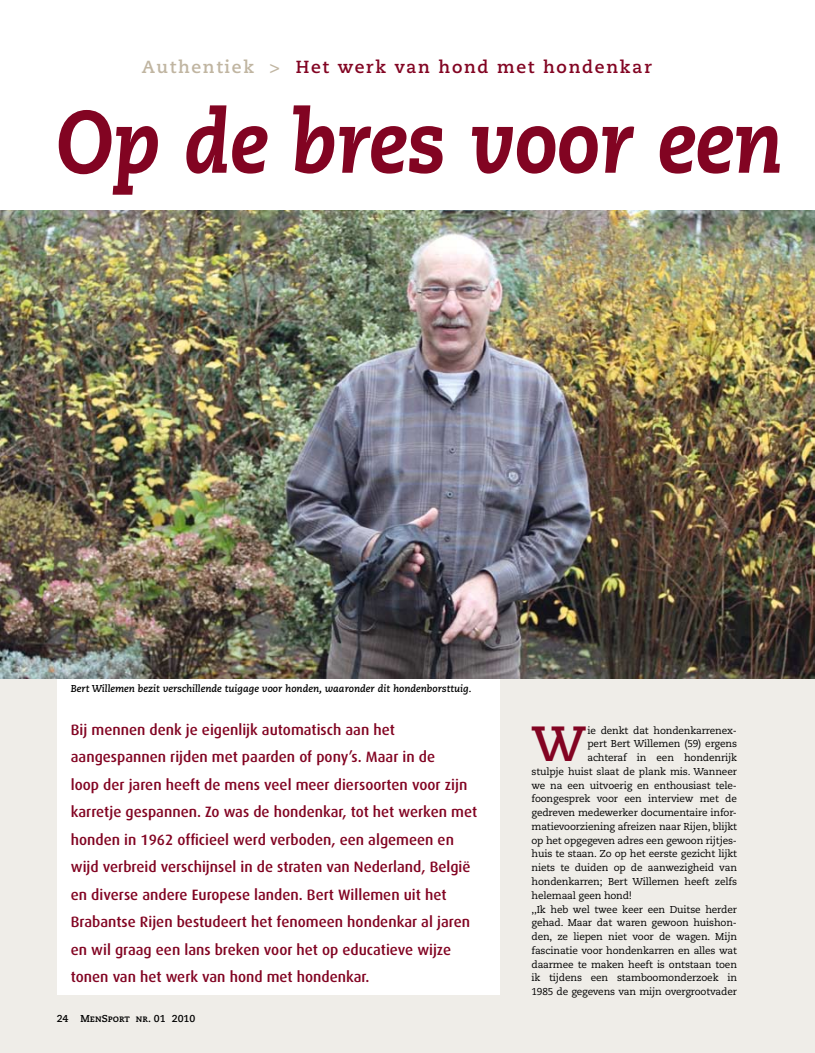
<style>
.page{position:relative;width:815px;height:1053px;background:#fff}
.page>*{position:absolute;margin:0;border:0;box-sizing:border-box;transform-origin:0 0}
.t1{font:italic 800 87.5px "Caecilia";color:#820422;scale:.9 1}
.t2{font:700 49.25px "Caecilia";color:#820422}
.t3{font:700 17.5px "Caecilia";letter-spacing:.1em;color:#820422}
.t4{font:500 15px/27.5px "Dax";color:#820422}
.t5{font:10px "Caecilia";letter-spacing:-.015em;color:#000}
.t6{font:italic 700 10px "Caecilia";color:#000}
.t7{font:10px "Caecilia Bold SC";color:#000}
.s1{color:#c0b5a1}
.s2{font-family:"Caecilia";font-weight:700}
</style>
<div class="page">
<div style="left:0;top:664px;width:815px;height:388px;background:#efede8"></div>
<div style="left:57px;top:675px;width:443px;height:319px;background:#fff"></div>
<img style="left:0;top:210px;width:815px;height:468px">
<h3 class="t3" style="left:142px;top:57px;width:511px"><span class="s1">Authentiek &gt;</span> Het werk van hond met hondenkar</h3>
<h1 class="t1" style="left:57px;top:90px;width:809px">Op de bres voor een</h1>
<p class="t6" style="left:71px;top:683px;width:402px">Bert Willemen bezit verschillende tuigage voor honden, waaronder dit hondenborsttuig.</p>
<p class="t4" style="left:71px;top:715px;width:408px">Bij mennen denk je eigenlijk automatisch aan het aangespannen rijden met paarden of pony’s. Maar in de<br>loop der jaren heeft de mens veel meer diersoorten voor zijn karretje gespannen. Zo was de hondenkar, tot het werken met honden in 1962 officieel werd verboden, een algemeen en wijd verbreid verschijnsel in de straten van Nederland, België en diverse andere Europese landen. Bert Willemen uit het Brabantse Rijen bestudeert het fenomeen hondenkar al jaren en wil graag een lans breken voor het op educatieve wijze tonen van het werk van hond met hondenkar.</p>
<p class="t7" style="left:57px;top:1012px;width:140px"><span class="s2">24</span> MenSport nr. <span class="s2">01 2010</span></p>
<h2 class="t2" style="left:531px;top:715px;width:56px">W</h2>
<p class="t5" style="left:587px;top:724px;width:151px">ie denkt dat hondenkarrenex-</p>
<p class="t5" style="left:587px;top:738px;width:151px">pert Bert Willemen (59) ergens</p>
<p class="t5" style="left:587px;top:751px;width:151px">achteraf in een hondenrijk</p>
<p class="t5" style="left:531px;top:765px;width:207px">stulpje huist slaat de plank mis. Wanneer</p>
<p class="t5" style="left:531px;top:779px;width:207px">we na een uitvoerig en enthousiast tele-</p>
<p class="t5" style="left:531px;top:793px;width:207px">foongesprek voor een interview met de</p>
<p class="t5" style="left:531px;top:806px;width:207px">gedreven medewerker documentaire infor-</p>
<p class="t5" style="left:531px;top:820px;width:207px">matievoorziening afreizen naar Rijen, blijkt</p>
<p class="t5" style="left:531px;top:834px;width:207px">op het opgegeven adres een gewoon rijtjes-</p>
<p class="t5" style="left:531px;top:848px;width:207px">huis te staan. Zo op het eerste gezicht lijkt</p>
<p class="t5" style="left:531px;top:861px;width:207px">niets te duiden op de aanwezigheid van</p>
<p class="t5" style="left:531px;top:875px;width:207px">hondenkarren; Bert Willemen heeft zelfs</p>
<p class="t5" style="left:531px;top:889px;width:102px">helemaal geen hond!</p>
<p class="t5" style="left:531px;top:903px;width:207px">,,Ik heb wel twee keer een Duitse herder</p>
<p class="t5" style="left:531px;top:916px;width:207px">gehad. Maar dat waren gewoon huishon-</p>
<p class="t5" style="left:531px;top:930px;width:207px">den, ze liepen niet voor de wagen. Mijn</p>
<p class="t5" style="left:531px;top:944px;width:207px">fascinatie voor hondenkarren en alles wat</p>
<p class="t5" style="left:531px;top:958px;width:207px">daarmee te maken heeft is ontstaan toen</p>
<p class="t5" style="left:531px;top:971px;width:207px">ik tijdens een stamboomonderzoek in</p>
<p class="t5" style="left:531px;top:985px;width:207px">1985 de gegevens van mijn overgrootvader</p>
</div>
